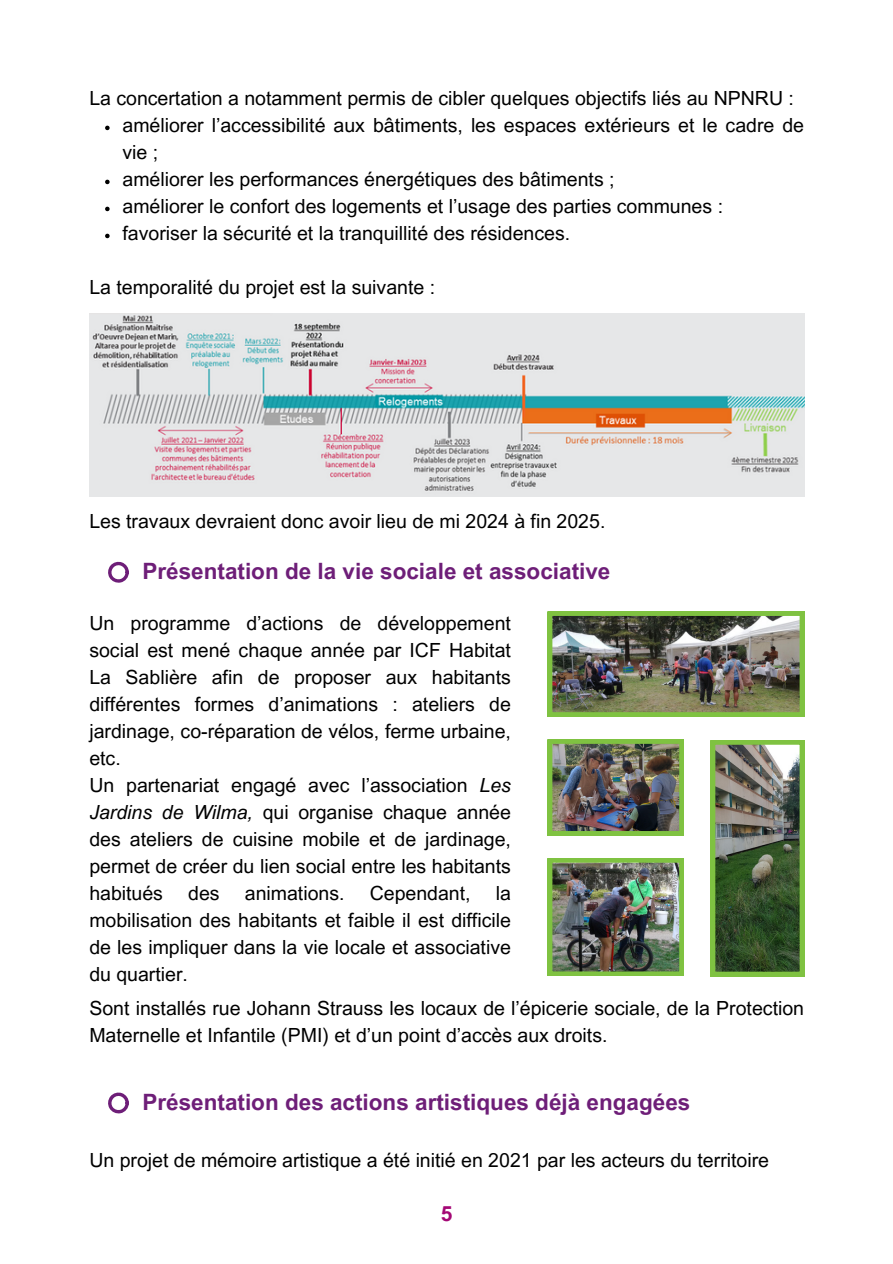
<style>
.page{position:relative;width:893px;height:1264px;background:#fff}
.page>*{position:absolute;margin:0;border:0;box-sizing:border-box;transform-origin:0 0}
.t1{font:700 22.5px "Arial MT Pro";color:#6e1e78}
.t2{font:700 21px "Arial MT Pro";color:#a40775}
.t3{font:19.5px/27px "Arial MT Pro";color:#000;text-align:justify}
.s1{font-style:italic}
</style>
<div class="page">
<img style="left:89px;top:313px;width:715px;height:183px">
<svg style="left:108px;top:561px;width:21px;height:22px"></svg>
<img style="left:548px;top:611px;width:256px;height:105px">
<img style="left:548px;top:739px;width:135px;height:96px">
<img style="left:548px;top:858px;width:135px;height:117px">
<img style="left:710px;top:740px;width:94px;height:236px">
<svg style="left:105px;top:126px;width:5px;height:4px"></svg>
<svg style="left:105px;top:180px;width:5px;height:4px"></svg>
<svg style="left:105px;top:207px;width:5px;height:4px"></svg>
<svg style="left:105px;top:234px;width:5px;height:4px"></svg>
<svg style="left:108px;top:1092px;width:21px;height:21px"></svg>
<p class="t3" style="left:89px;top:87px;width:706px">La concertation a notamment permis de cibler quelques objectifs liés au NPNRU :</p>
<p class="t3" style="left:122px;top:114px;width:683px">améliorer l’accessibilité aux bâtiments, les espaces extérieurs et le cadre de vie ;</p>
<p class="t3" style="left:122px;top:168px;width:493px">améliorer les performances énergétiques des bâtiments ;</p>
<p class="t3" style="left:122px;top:195px;width:602px">améliorer le confort des logements et l’usage des parties communes :</p>
<p class="t3" style="left:122px;top:222px;width:449px">favoriser la sécurité et la tranquillité des résidences.</p>
<p class="t3" style="left:89px;top:276px;width:347px">La temporalité du projet est la suivante :</p>
<p class="t3" style="left:89px;top:509px;width:517px">Les travaux devraient donc avoir lieu de mi 2024 à fin 2025.</p>
<p class="t1" style="left:142px;top:562px;width:469px">Présentation de la vie sociale et associative</p>
<p class="t3" style="left:89px;top:612px;width:423px">Un programme d’actions de développement social est mené chaque année par ICF Habitat La Sablière afin de proposer aux habitants différentes formes d’animations : ateliers de jardinage, co-réparation de vélos, ferme urbaine, etc.</p>
<p class="t3" style="left:89px;top:774px;width:423px">Un partenariat engagé avec l’association <span class="s1">Les Jardins de Wilma,</span> qui organise chaque année des ateliers de cuisine mobile et de jardinage, permet de créer du lien social entre les habitants habitués</p>
<p class="t3" style="left:188px;top:882px;width:33px">des</p>
<p class="t3" style="left:245px;top:882px;width:101px">animations.</p>
<p class="t3" style="left:370px;top:882px;width:102px">Cependant,</p>
<p class="t3" style="left:89px;top:882px;width:423px;text-indent:406px">la mobilisation des habitants et faible il est difficile de les impliquer dans la vie locale et associative du quartier.</p>
<p class="t3" style="left:89px;top:996px;width:716px">Sont installés rue Johann Strauss les locaux de l’épicerie sociale, de la Protection<br>Maternelle et Infantile (PMI) et d’un point d’accès aux droits.</p>
<p class="t1" style="left:142px;top:1093px;width:549px">Présentation des actions artistiques déjà engagées</p>
<p class="t3" style="left:89px;top:1149px;width:681px">Un projet de mémoire artistique a été initié en 2021 par les acteurs du territoire</p>
<p class="t2" style="left:441px;top:1205px;width:13px">5</p>
</div>
